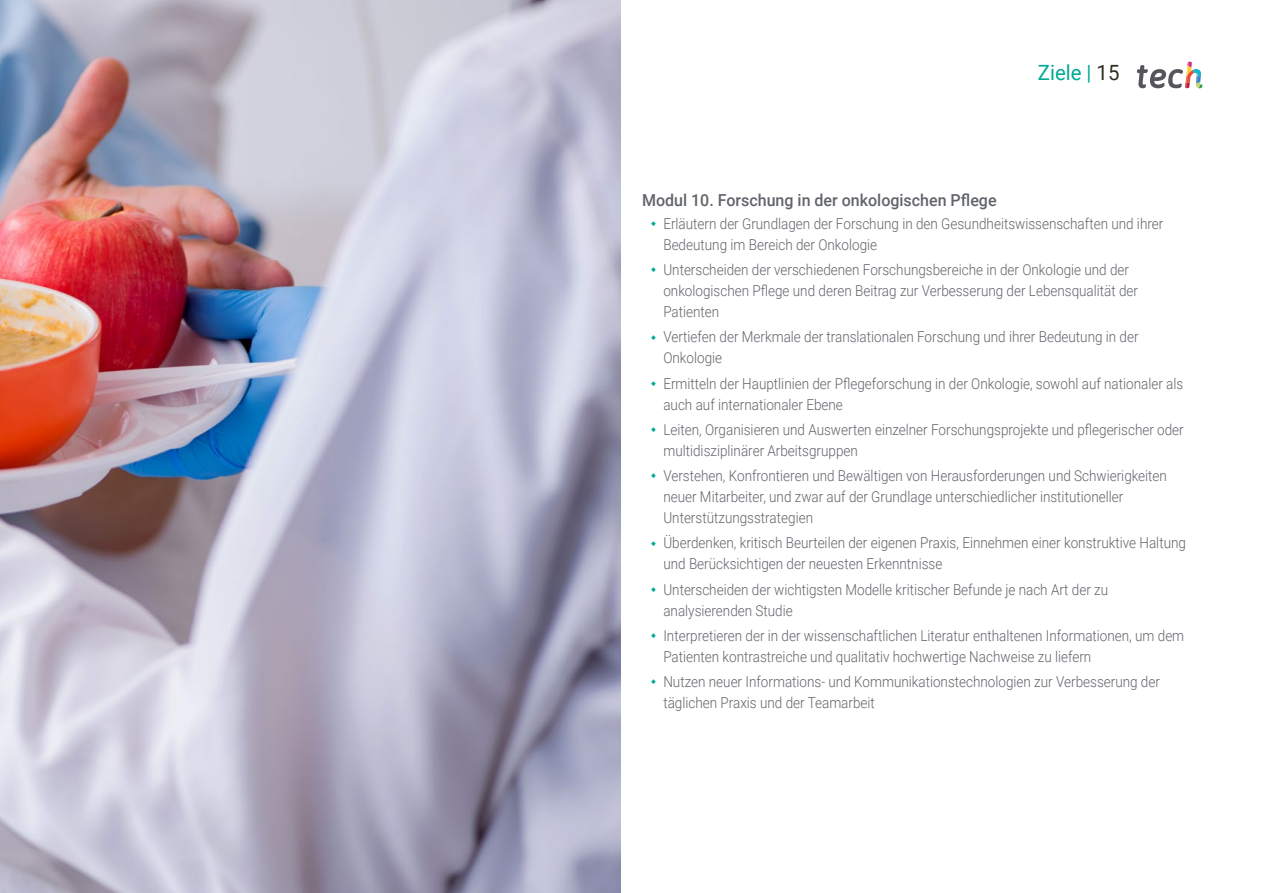
<style>
.page{position:relative;width:1263px;height:893px;background:#fff}
.page>*{position:absolute;margin:0;border:0;box-sizing:border-box;transform-origin:0 0}
.t1{font:21px "Roboto";color:#00a996}
.t2{font:500 16.5px "Roboto";color:#61646a}
.t3{font:300 15px/21px "Roboto";color:#61646a;scale:.9 1}
.s1{color:#312e20}
</style>
<div class="page">
<img style="left:0;top:0;width:621px;height:893px">
<svg style="left:1137px;top:62px;width:65px;height:27px"></svg>
<h1 class="t1" style="left:1038px;top:57px;width:83px">Ziele | <span class="s1">15</span></h1>
<p class="t2" style="left:642px;top:188px;width:356px">Modul 10. Forschung in der onkologischen Pflege</p>
<p class="t3" style="left:663px;top:212px;width:557px">Erläutern der Grundlagen der Forschung in den Gesundheitswissenschaften und ihrer<br>Bedeutung im Bereich der Onkologie</p>
<p class="t3" style="left:663px;top:259px;width:529px">Unterscheiden der verschiedenen Forschungsbereiche in der Onkologie und der onkologischen Pflege und deren Beitrag zur Verbesserung der Lebensqualität der<br>Patienten</p>
<p class="t3" style="left:663px;top:326px;width:529px">Vertiefen der Merkmale der translationalen Forschung und ihrer Bedeutung in der<br>Onkologie</p>
<p class="t3" style="left:663px;top:372px;width:579px">Ermitteln der Hauptlinien der Pflegeforschung in der Onkologie, sowohl auf nationaler als auch auf internationaler Ebene</p>
<p class="t3" style="left:663px;top:418px;width:580px">Leiten, Organisieren und Auswerten einzelner Forschungsprojekte und pflegerischer oder multidisziplinärer Arbeitsgruppen</p>
<p class="t3" style="left:663px;top:465px;width:561px">Verstehen, Konfrontieren und Bewältigen von Herausforderungen und Schwierigkeiten neuer Mitarbeiter, und zwar auf der Grundlage unterschiedlicher institutioneller<br>Unterstützungsstrategien</p>
<p class="t3" style="left:663px;top:532px;width:582px">Überdenken, kritisch Beurteilen der eigenen Praxis, Einnehmen einer konstruktive Haltung und Berücksichtigen der neuesten Erkenntnisse</p>
<p class="t3" style="left:663px;top:578px;width:496px">Unterscheiden der wichtigsten Modelle kritischer Befunde je nach Art der zu analysierenden Studie</p>
<p class="t3" style="left:663px;top:624px;width:580px">Interpretieren der in der wissenschaftlichen Literatur enthaltenen Informationen, um dem<br>Patienten kontrastreiche und qualitativ hochwertige Nachweise zu liefern</p>
<p class="t3" style="left:663px;top:671px;width:553px">Nutzen neuer Informations- und Kommunikationstechnologien zur Verbesserung der täglichen Praxis und der Teamarbeit</p>
</div>
